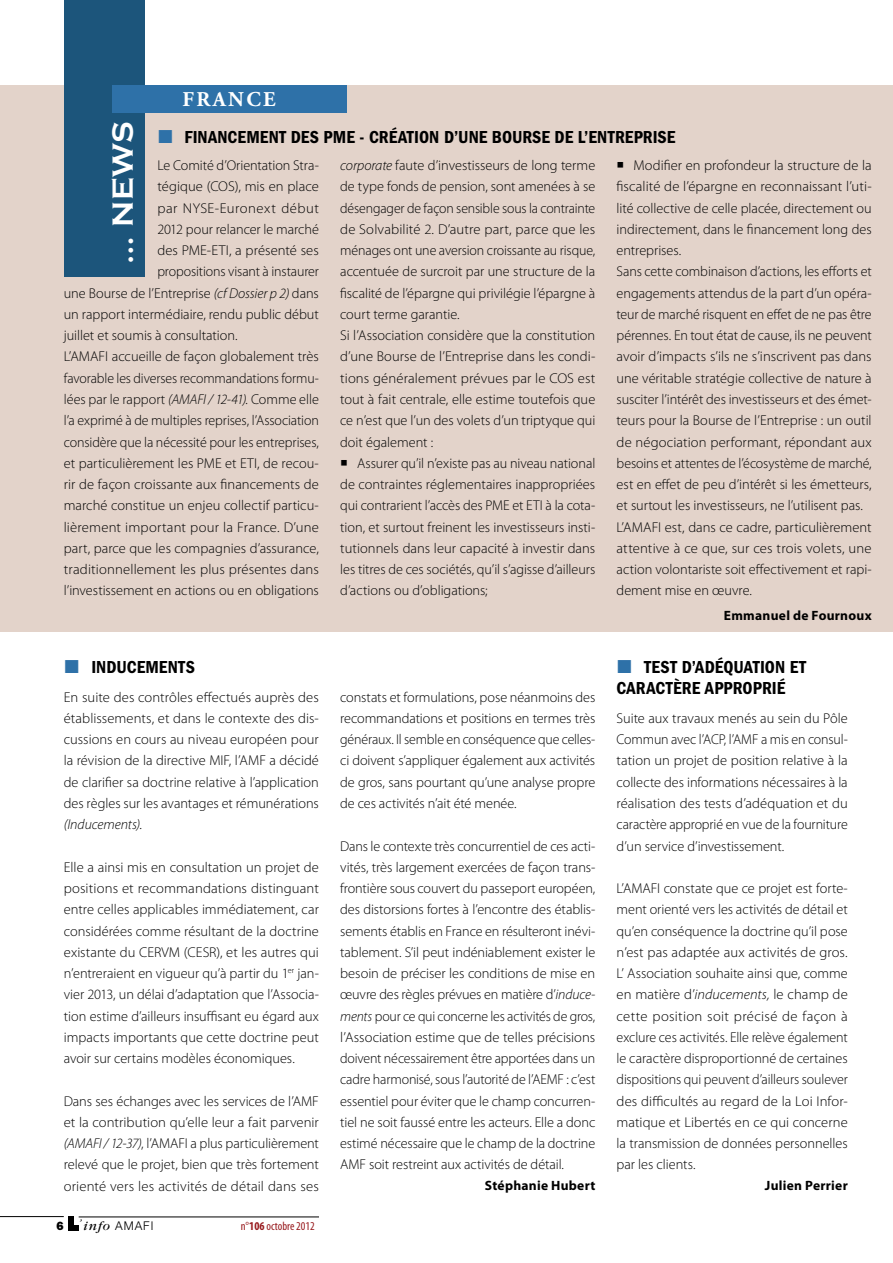
<style>
.page{position:relative;width:893px;height:1263px;background:#fff}
.page>*{position:absolute;margin:0;border:0;box-sizing:border-box;transform-origin:0 0}
.t1{font:700 30px "Copperplate Gothic";color:#fff}
.t2{font:700 21px "Adobe Garamond Pro";letter-spacing:.115em;color:#fff}
.t3{font:600 condensed 18px/21px "Franklin Gothic";color:#000}
.t4{font:300 14.25px/21.3px "Myriad Pro";color:#000;text-align:justify}
.t5{font:300 14.25px "Myriad Pro";letter-spacing:.035em;color:#000}
.t6{font:700 13.5px "Myriad Pro";letter-spacing:.02em;color:#000}
.t7{font:condensed 12px "Myriad Pro";color:#981b1e}
.t8{font:300 12px "Helvetica Neue";letter-spacing:.08em;color:#000}
.s1{font-style:italic}
.s2{font-family:"Franklin Gothic";font-weight:800}
.s3{font-family:"Garamond";font-weight:400;font-style:italic;font-size:13.5px}
.s4{font-weight:700}
</style>
<div class="page">
<div style="left:0;top:85px;width:893px;height:546px;background:#e3d3ca"></div>
<hr style="left:0;top:1216px;width:64px;height:1px;background:#000">
<div style="left:68px;top:1216px;width:5px;height:14px;background:#000"></div>
<div style="left:68px;top:1225px;width:11px;height:5px;background:#000"></div>
<hr style="left:79px;top:1216px;width:240px;height:1px;background:#000">
<div style="left:64px;top:0;width:81px;height:276px;background:#1c557b"></div>
<div style="left:112px;top:85px;width:235px;height:28px;background:#2e71a8"></div>
<h2 class="t2" style="left:182px;top:88px;width:95px">FRANCE</h2>
<h1 class="t1" style="left:106px;top:264px;width:142px;rotate:-90deg">… NEWS</h1>
<p class="t3" style="left:184px;top:127px;width:151px">FINANCEMENT DES PME</p>
<p class="t3" style="left:359px;top:127px;width:317px">- CRÉATION D’UNE BOURSE DE L’ENTREPRISE</p>
<p class="t4" style="left:340px;top:155px;width:257px;text-align:left"><span class="s1">corporate</span> faute d’investisseurs de long terme de type fonds de pension, sont amenées à se désengager de façon sensible sous la contrainte de Solvabilité 2. D’autre part, parce que les ménages ont une aversion croissante au risque, accentuée de surcroit par une structure de la fiscalité de l’épargne qui privilégie l’épargne à court terme garantie.<br>Si l’Association considère que la constitution d’une Bourse de l’Entreprise dans les condi&shy;tions généralement prévues par le COS est tout à fait centrale, elle estime toutefois que ce n’est que l’un des volets d’un triptyque qui doit également :</p>
<p class="t4" style="left:340px;top:452px;width:257px;text-indent:17px">Assurer qu’il n’existe pas au niveau national de contraintes réglementaires inappropriées qui contrarient l’accès des PME et ETI à la cota&shy;tion, et surtout freinent les investisseurs insti&shy;tutionnels dans leur capacité à investir dans les titres de ces sociétés, qu’il s’agisse d’ailleurs d’actions ou d’obligations;</p>
<p class="t4" style="left:617px;top:155px;width:257px;text-align:left;text-indent:17px">Modifier en profondeur la structure de la fiscalité de l’épargne en reconnaissant l’uti&shy;lité collective de celle placée, directement ou indirectement, dans le financement long des entreprises.<br>Sans cette combinaison d’actions, les efforts et engagements attendus de la part d’un opéra&shy;teur de marché risquent en effet de ne pas être pérennes. En tout état de cause, ils ne peuvent avoir d’impacts s’ils ne s’inscrivent pas dans une véritable stratégie collective de nature à susciter l’intérêt des investisseurs et des émet&shy;teurs pour la Bourse de l’Entreprise : un outil de négociation performant, répondant aux besoins et attentes de l’écosystème de marché, est en effet de peu d’intérêt si les émetteurs, et surtout les investisseurs, ne l’utilisent pas.<br>L’AMAFI est, dans ce cadre, particulièrement attentive à ce que, sur ces trois volets, une action volontariste soit effectivement et rapi&shy;dement mise en œuvre.</p>
<p class="t6" style="left:724px;top:607px;width:149px">Emmanuel de Fournoux</p>
<p class="t4" style="left:157px;top:155px;width:163px">Le Comité d’Orientation Stra-</p>
<p class="t4" style="left:157px;top:176px;width:163px">tégique (COS), mis en place</p>
<p class="t5" style="left:157px;top:199px;width:163px">par NYSE-Euronext début</p>
<p class="t4" style="left:157px;top:218px;width:163px">2012 pour relancer le marché</p>
<p class="t4" style="left:157px;top:240px;width:163px">des PME-ETI, a présenté ses</p>
<p class="t4" style="left:157px;top:261px;width:163px">propositions visant à instaurer</p>
<p class="t4" style="left:64px;top:282px;width:257px">une Bourse de l’Entreprise <span class="s1">(cf Dossier p 2)</span> dans</p>
<p class="t4" style="left:64px;top:303px;width:257px">un rapport intermédiaire, rendu public début</p>
<p class="t4" style="left:64px;top:325px;width:175px">juillet et soumis à consultation.</p>
<p class="t4" style="left:64px;top:346px;width:257px">L’AMAFI accueille de façon globalement très</p>
<p class="t4" style="left:64px;top:367px;width:257px">favorable les diverses recommandations formu-</p>
<p class="t4" style="left:64px;top:388px;width:257px">lées par le rapport <span class="s1">(AMAFI / 12-41).</span> Comme elle</p>
<p class="t4" style="left:64px;top:410px;width:257px">l’a exprimé à de multiples reprises, l’Association</p>
<p class="t4" style="left:64px;top:431px;width:257px">considère que la nécessité pour les entreprises,</p>
<p class="t4" style="left:64px;top:452px;width:257px">et particulièrement les PME et ETI, de recou-</p>
<p class="t4" style="left:64px;top:473px;width:257px">rir de façon croissante aux financements de</p>
<p class="t4" style="left:64px;top:495px;width:257px">marché constitue un enjeu collectif particu-</p>
<p class="t4" style="left:64px;top:516px;width:257px">lièrement important pour la France. D’une</p>
<p class="t4" style="left:64px;top:537px;width:257px">part, parce que les compagnies d’assurance,</p>
<p class="t4" style="left:64px;top:558px;width:257px">traditionnellement les plus présentes dans</p>
<p class="t4" style="left:64px;top:580px;width:257px">l’investissement en actions ou en obligations</p>
<p class="t3" style="left:91px;top:656px;width:105px">INDUCEMENTS</p>
<p class="t4" style="left:64px;top:686px;width:257px">En suite des contrôles effectués auprès des établissements, et dans le contexte des dis&shy;cussions en cours au niveau européen pour la révision de la directive MIF, l’AMF a décidé de clarifier sa doctrine relative à l’application des règles sur les avantages et rémunérations <span class="s1">(Inducements)</span>.</p>
<p class="t4" style="left:64px;top:856px;width:257px">Elle a ainsi mis en consultation un projet de positions et recommandations distinguant entre celles applicables immédiatement, car considérées comme résultant de la doctrine existante du CERVM (CESR), et les autres qui n’entreraient en vigueur qu’à partir du 1<sup>er</sup> jan&shy;vier 2013, un délai d’adaptation que l’Associa&shy;tion estime d’ailleurs insuffisant eu égard aux impacts importants que cette doctrine peut avoir sur certains modèles économiques.</p>
<p class="t4" style="left:64px;top:1090px;width:257px">Dans ses échanges avec les services de l’AMF et la contribution qu’elle leur a fait parvenir <span class="s1">(AMAFI / 12-37)</span>, l’AMAFI a plus particulièrement relevé que le projet, bien que très fortement orienté vers les activités de détail dans ses</p>
<p class="t8" style="left:57px;top:1218px;width:98px"><span class="s2">6</span> <sup>’</sup> <span class="s3">info</span> AMAFI</p>
<p class="t7" style="left:241px;top:1219px;width:76px">n°<span class="s4">106</span> octobre 2012</p>
<p class="t4" style="left:340px;top:686px;width:257px">constats et formulations, pose néanmoins des recommandations et positions en termes très généraux. Il semble en conséquence que celles&shy;ci doivent s’appliquer également aux activités de gros, sans pourtant qu’une analyse propre de ces activités n’ait été menée.</p>
<p class="t4" style="left:340px;top:835px;width:257px">Dans le contexte très concurrentiel de ces acti&shy;vités, très largement exercées de façon trans&shy;frontière sous couvert du passeport européen, des distorsions fortes à l’encontre des établis&shy;sements établis en France en résulteront inévi&shy;tablement. S’il peut indéniablement exister le besoin de préciser les conditions de mise en œuvre des règles prévues en matière d’<span class="s1">induce&shy;ments</span> pour ce qui concerne les activités de gros, l’Association estime que de telles précisions doivent nécessairement être apportées dans un cadre harmonisé, sous l’autorité de l’AEMF : c’est essentiel pour éviter que le champ concurren&shy;tiel ne soit faussé entre les acteurs. Elle a donc estimé nécessaire que le champ de la doctrine AMF soit restreint aux activités de détail.</p>
<p class="t6" style="left:485px;top:1176px;width:112px">Stéphanie Hubert</p>
<p class="t3" style="left:617px;top:656px;width:191px;text-indent:28px">TEST D’ADÉQUATION ET<br>CARACTÈRE APPROPRIÉ</p>
<p class="t4" style="left:617px;top:707px;width:233px">Suite aux travaux menés au sein du Pôle Commun avec l’ACP, l’AMF a mis en consul&shy;tation un projet de position relative à la collecte des informations nécessaires à la réalisation des tests d’adéquation et du caractère approprié en vue de la fourniture d’un service d’investissement.</p>
<p class="t4" style="left:617px;top:877px;width:233px">L’AMAFI constate que ce projet est forte&shy;ment orienté vers les activités de détail et qu’en conséquence la doctrine qu’il pose n’est pas adaptée aux activités de gros.<br>L’ Association souhaite ainsi que, comme en matière d’<span class="s1">inducements,</span> le champ de cette position soit précisé de façon à exclure ces activités. Elle relève également le caractère disproportionné de certaines dispositions qui peuvent d’ailleurs soulever des difficultés au regard de la Loi Infor&shy;matique et Libertés en ce qui concerne la transmission de données personnelles par les clients.</p>
<p class="t6" style="left:765px;top:1176px;width:84px">Julien Perrier</p>
</div>
